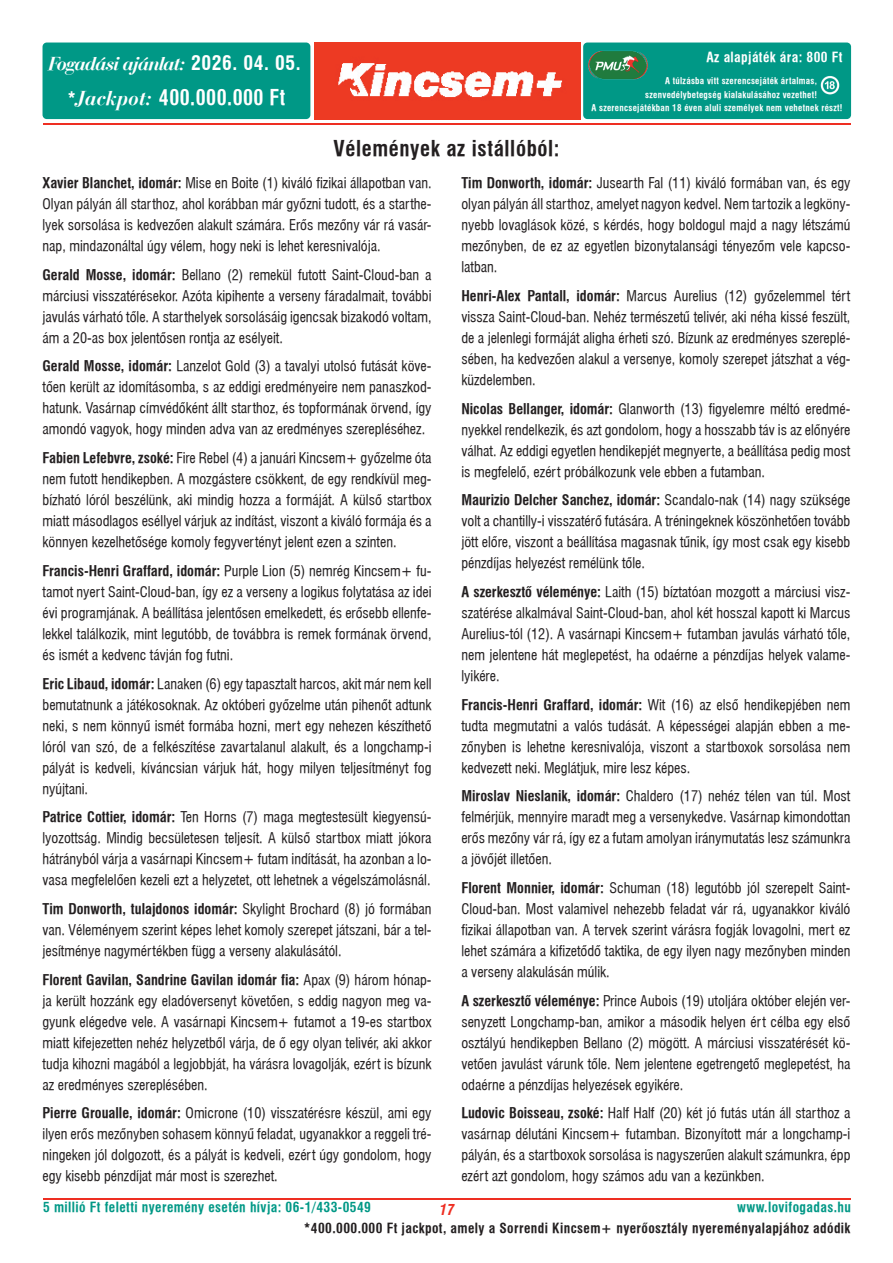
<style>
.page{position:relative;width:893px;height:1263px;background:#fff}
.page>*{position:absolute;margin:0;border:0;box-sizing:border-box;transform-origin:0 0}
.t1{font:21px "Swiss 721 Cn PFL Bold";letter-spacing:.03em;color:#231f20}
.t2{font:21px "Swiss 721 Cn PFL Bold";letter-spacing:.025em;color:#fff;scale:.95 1}
.t3{font:italic 19.5px "Bauer Bodoni PFL Bold";letter-spacing:-.03em;color:#fff}
.t4{font:italic 700 condensed 15px "Swiss 721 BT";color:#ee2e22}
.t5{font:14.25px/21px "Swiss 721 Cn PFL Normal";color:#231f20;text-align:justify}
.t6{font:14.25px "Swiss 721 Cn PFL Bold";color:#231f20}
.t7{font:13.5px "Swiss 721 Cn PFL Bold";letter-spacing:.03em;color:#231f20}
.t8{font:13.5px "Swiss 721 Cn PFL Bold";letter-spacing:.03em;color:#009886}
.t9{font:13.5px "Swiss 721 Cn PFL Bold";letter-spacing:.03em;color:#fff}
.t10{font:9px "Swiss 721 Cn PFL Bold";letter-spacing:.03em;color:#fff}
.s1{font-family:"Swiss 721 BT";font-weight:700;font-style:normal;font-stretch:condensed}
.s2{font-size:18px}
.s3{font-family:"Bauer Bodoni PFL Bold";font-style:italic}
.s4{font-family:"Swiss 721 Cn PFL Bold"}
.s5{font-family:"Swiss 721 Cn PFL Normal"}
</style>
<div class="page">
<hr style="left:43px;top:123px;width:808px;height:2px;background:#ee2e22">
<hr style="left:43px;top:1198px;width:808px;height:1px;background:#ee2e22">
<div style="left:583px;top:43px;width:268px;height:76px;background:#009886;border-radius:4px"></div>
<div style="left:43px;top:43px;width:267px;height:76px;background:#009886;border-radius:4px"></div>
<img style="left:820px;top:76px;width:20px;height:19px">
<img style="left:314px;top:43px;width:266px;height:76px">
<img style="left:588px;top:50px;width:60px;height:30px">
<h2 class="t3" style="left:49px;top:51px;width:253px">Fogadási ajánlat: <span class="s1">2026. 04. 05.</span></h2>
<h1 class="t2" style="left:68px;top:85px;width:231px"><span class="s2">*</span><span class="s3">Jackpot:</span> 400.000.000 Ft</h1>
<p class="t9" style="left:706px;top:49px;width:138px">Az alapjáték ára: 800 Ft</p>
<p class="t10" style="left:665px;top:76px;width:153px">A túlzásba vitt szerencsejáték ártalmas,</p>
<p class="t10" style="left:645px;top:89px;width:173px">szenvedélybetegség kialakulásához vezethet!</p>
<p class="t10" style="left:591px;top:103px;width:253px">A szerencsejátékban 18 éven aluli személyek nem vehetnek részt!</p>
<h1 class="t1" style="left:333px;top:136px;width:228px">Vélemények az istállóból:</h1>
<p class="t5" style="left:43px;top:172px;width:391px"><span class="s4">Xavier Blanchet, idomár:</span> Mise en Boite (1) kiváló fizikai állapotban van.<br>Olyan pályán áll starthoz, ahol korábban már győzni tudott, és a starthe&shy;lyek sorsolása is kedvezően alakult számára. Erős mezőny vár rá vasár&shy;nap, mindazonáltal úgy vélem, hogy neki is lehet keresnivalója.</p>
<p class="t5" style="left:43px;top:264px;width:391px"><span class="s4">Gerald Mosse, idomár:</span> Bellano (2) remekül futott Saint-Cloud-ban a márciusi visszatérésekor. Azóta kipihente a verseny fáradalmait, további javulás várható tőle. A starthelyek sorsolásáig igencsak bizakodó voltam, ám a 20-as box jelentősen rontja az esélyeit.</p>
<p class="t5" style="left:43px;top:356px;width:391px"><span class="s4">Gerald Mosse, idomár:</span> Lanzelot Gold (3) a tavalyi utolsó futását köve&shy;tően került az idomításomba, s az eddigi eredményeire nem panaszkod&shy;hatunk. Vasárnap címvédőként állt starthoz, és topformának örvend, így amondó vagyok, hogy minden adva van az eredményes szerepléséhez.</p>
<p class="t5" style="left:43px;top:447px;width:391px"><span class="s4">Fabien Lefebvre, zsoké:</span> Fire Rebel (4) a januári Kincsem+ győzelme óta nem futott hendikepben. A mozgástere csökkent, de egy rendkívül meg&shy;bízható lóról beszélünk, aki mindig hozza a formáját. A külső startbox miatt másodlagos eséllyel várjuk az indítást, viszont a kiváló formája és a könnyen kezelhetősége komoly fegyvertényt jelent ezen a szinten.</p>
<p class="t5" style="left:43px;top:560px;width:391px"><span class="s4">Francis-Henri Graffard, idomár:</span> Purple Lion (5) nemrég Kincsem+ fu&shy;tamot nyert Saint-Cloud-ban, így ez a verseny a logikus folytatása az idei évi programjának. A beállítása jelentősen emelkedett, és erősebb ellenfe&shy;lekkel találkozik, mint legutóbb, de továbbra is remek formának örvend, és ismét a kedvenc távján fog futni.</p>
<p class="t5" style="left:43px;top:673px;width:391px"><span class="s4">Eric Libaud, idomár:</span> Lanaken (6) egy tapasztalt harcos, akit már nem kell bemutatnunk a játékosoknak. Az októberi győzelme után pihenőt adtunk neki, s nem könnyű ismét formába hozni, mert egy nehezen készíthető lóról van szó, de a felkészítése zavartalanul alakult, és a longchamp-i pályát is kedveli, kíváncsian várjuk hát, hogy milyen teljesítményt fog nyújtani.</p>
<p class="t5" style="left:43px;top:806px;width:391px"><span class="s4">Patrice Cottier, idomár:</span> Ten Horns (7) maga megtestesült kiegyensú&shy;lyozottság. Mindig becsületesen teljesít. A külső startbox miatt jókora hátrányból várja a vasárnapi Kincsem+ futam indítását, ha azonban a lo&shy;vasa megfelelően kezeli ezt a helyzetet, ott lehetnek a végelszámolásnál.</p>
<p class="t6" style="left:43px;top:900px;width:391px">Tim Donworth, tulajdonos idomár: <span class="s5">Skylight Brochard (8) jó formában</span></p>
<p class="t5" style="left:43px;top:919px;width:391px">van. Véleményem szerint képes lehet komoly szerepet játszani, bár a tel&shy;jesítménye nagymértékben függ a verseny alakulásától.</p>
<p class="t6" style="left:43px;top:971px;width:391px">Florent Gavilan, Sandrine Gavilan idomár fia: <span class="s5">Apax (9) három hónap-</span></p>
<p class="t5" style="left:43px;top:990px;width:391px">ja került hozzánk egy eladóversenyt követően, s eddig nagyon meg va&shy;gyunk elégedve vele. A vasárnapi Kincsem+ futamot a 19-es startbox miatt kifejezetten nehéz helyzetből várja, de ő egy olyan telivér, aki akkor tudja kihozni magából a legjobbját, ha várásra lovagolják, ezért is bízunk az eredményes szereplésében.</p>
<p class="t5" style="left:43px;top:1102px;width:391px"><span class="s4">Pierre Groualle, idomár:</span> Omicrone (10) visszatérésre készül, ami egy ilyen erős mezőnyben sohasem könnyű feladat, ugyanakkor a reggeli tré&shy;ningeken jól dolgozott, és a pályát is kedveli, ezért úgy gondolom, hogy egy kisebb pénzdíjat már most is szerezhet.</p>
<p class="t5" style="left:461px;top:173px;width:391px"><span class="s4">Tim Donworth, idomár:</span> Jusearth Fal (11) kiváló formában van, és egy olyan pályán áll starthoz, amelyet nagyon kedvel. Nem tartozik a legkön - nyebb lovaglások közé, s kérdés, hogy boldogul majd a nagy létszámú mezőnyben, de ez az egyetlen bizonytalansági tényezőm vele kapcso&shy;latban.</p>
<p class="t5" style="left:461px;top:285px;width:391px"><span class="s4">Henri-Alex Pantall, idomár:</span> Marcus Aurelius (12) győzelemmel tért vissza Saint-Cloud-ban. Nehéz természetű telivér, aki néha kissé feszült, de a jelenlegi formáját aligha érheti szó. Bízunk az eredményes szereplé&shy;sében, ha kedvezően alakul a versenye, komoly szerepet játszhat a vég&shy;küzdelemben.</p>
<p class="t5" style="left:461px;top:398px;width:391px"><span class="s4">Nicolas Bellanger, idomár:</span> Glanworth (13) figyelemre méltó eredmé&shy;nyekkel rendelkezik, és azt gondolom, hogy a hosszabb táv is az előnyére válhat. Az eddigi egyetlen hendikepjét megnyerte, a beállítása pedig most is megfelelő, ezért próbálkozunk vele ebben a futamban.</p>
<p class="t6" style="left:461px;top:492px;width:391px">Maurizio Delcher Sanchez, idomár: <span class="s5">Scandalo-nak (14) nagy szüksége</span></p>
<p class="t5" style="left:461px;top:511px;width:391px">volt a chantilly-i visszatérő futására. A tréningeknek köszönhetően tovább jött előre, viszont a beállítása magasnak tűnik, így most csak egy kisebb pénzdíjas helyezést remélünk tőle.</p>
<p class="t5" style="left:461px;top:581px;width:391px"><span class="s4">A szerkesztő véleménye:</span> Laith (15) bíztatóan mozgott a márciusi vis - szatérése alkalmával Saint-Cloud-ban, ahol két hosszal kapott ki Marcus Aurelius-tól (12). A vasárnapi Kincsem+ futamban javulás várható tőle, nem jelentene hát meglepetést, ha odaérne a pénzdíjas helyek valame&shy;lyikére.</p>
<p class="t6" style="left:461px;top:696px;width:391px">Francis-Henri Graffard, idomár: <span class="s5">Wit (16) az első hendikepjében nem</span></p>
<p class="t5" style="left:461px;top:715px;width:391px">tudta megmutatni a valós tudását. A képességei alapján ebben a me&shy;zőnyben is lehetne keresnivalója, viszont a startboxok sorsolása nem kedvezett neki. Meglátjuk, mire lesz képes.</p>
<p class="t5" style="left:461px;top:786px;width:391px"><span class="s4">Miroslav Nieslanik, idomár:</span> Chaldero (17) nehéz télen van túl. Most felmérjük, mennyire maradt meg a versenykedve. Vasárnap kimondottan erős mezőny vár rá, így ez a futam amolyan iránymutatás lesz számunkra a jövőjét illetően.</p>
<p class="t5" style="left:461px;top:877px;width:391px"><span class="s4">Florent Monnier, idomár:</span> Schuman (18) legutóbb jól szerepelt Saint-Cloud-ban. Most valamivel nehezebb feladat vár rá, ugyanakkor kiváló fizikai állapotban van. A tervek szerint várásra fogják lovagolni, mert ez lehet számára a kifizetődő taktika, de egy ilyen nagy mezőnyben minden a verseny alakulásán múlik.</p>
<p class="t5" style="left:461px;top:990px;width:391px"><span class="s4">A szerkesztő véleménye:</span> Prince Aubois (19) utoljára október elején ver&shy;senyzett Longchamp-ban, amikor a második helyen ért célba egy első osztályú hendikepben Bellano (2) mögött. A márciusi visszatérését kö&shy;vetően javulást várunk tőle. Nem jelentene egetrengető meglepetést, ha odaérne a pénzdíjas helyezések egyikére.</p>
<p class="t5" style="left:461px;top:1103px;width:391px"><span class="s4">Ludovic Boisseau, zsoké:</span> Half Half (20) két jó futás után áll starthoz a vasárnap délutáni Kincsem+ futamban. Bizonyított már a longchamp-i pályán, és a startboxok sorsolása is nagyszerűen alakult számunkra, épp ezért azt gondolom, hogy számos adu van a kezünkben.</p>
<p class="t8" style="left:43px;top:1199px;width:329px">5 millió Ft feletti nyeremény esetén hívja: 06-1/433-0549</p>
<p class="t4" style="left:439px;top:1200px;width:17px">17</p>
<p class="t8" style="left:737px;top:1199px;width:115px">www.lovifogadas.hu</p>
<p class="t7" style="left:304px;top:1220px;width:548px">*400.000.000 Ft jackpot, amely a Sorrendi Kincsem+ nyerőosztály nyereményalapjához adódik</p>
</div>
